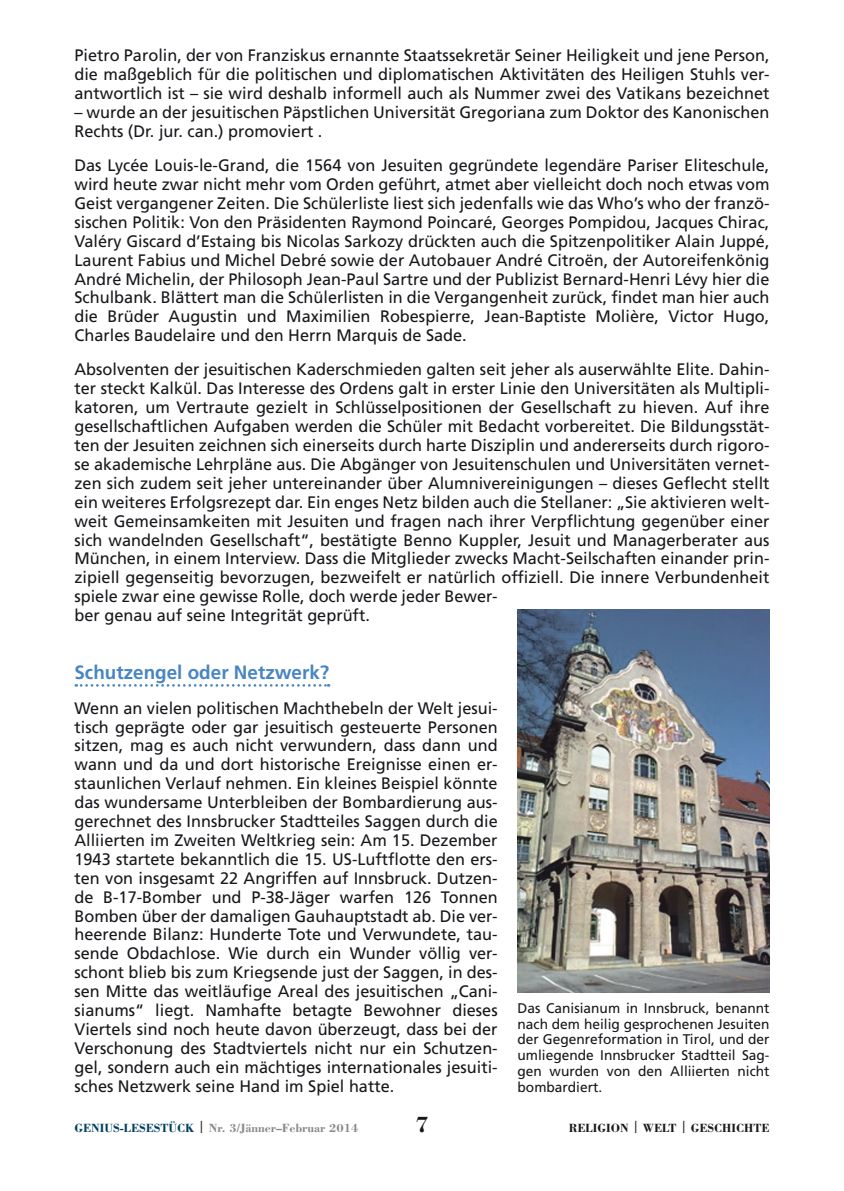
<style>
.page{position:relative;width:844px;height:1191px;background:#fff}
.page>*{position:absolute;margin:0;border:0;box-sizing:border-box;transform-origin:0 0}
.t1{font:700 22.75px "Bodoni Std";color:#1a171c}
.Zwischentitel{font:700 19.25px "Frutiger LT Std";color:#4886c1}
.t2{font:16.62px/18.9px "Frutiger LT Std";color:#1a171c;text-align:justify}
.Normal_kleiner{font:14px/15.8px "Frutiger LT Std";color:#1a171c;text-align:justify}
.t3{font:700 12.25px "Bodoni Std";color:#87888a}
.t4{font:700 12.25px "Bodoni Std";color:#1a171c}
.s1{color:#003e5f}
.s2{color:#1a171c}
</style>
<div class="page">
<svg style="left:76px;top:684px;width:253px;height:2px"></svg>
<img style="left:517px;top:609px;width:252px;height:383px">
<p class="t2" style="left:74px;top:46px;width:696px">Pietro Parolin, der von Franziskus ernannte Staatssekretär Seiner Heiligkeit und jene Person, die maßgeblich für die politischen und diplomatischen Aktivitäten des Heiligen Stuhls ver&shy;antwortlich ist – sie wird deshalb informell auch als Nummer zwei des Vatikans bezeichnet</p>
<p class="t2" style="left:74px;top:103px;width:696px">– wurde an der jesuitischen Päpstlichen Universität Gregoriana zum Doktor des Kanonischen<br>Rechts (Dr. jur. can.) promoviert .</p>
<p class="t2" style="left:74px;top:156px;width:696px">Das Lycée Louis-le-Grand, die 1564 von Jesuiten gegründete legendäre Pariser Eliteschule, wird heute zwar nicht mehr vom Orden geführt, atmet aber vielleicht doch noch etwas vom Geist vergangener Zeiten. Die Schülerliste liest sich jedenfalls wie das Who’s who der franzö&shy;sischen Politik: Von den Präsidenten Raymond Poincaré, Georges Pompidou, Jacques Chirac, Valéry Giscard d’Estaing bis Nicolas Sarkozy drückten auch die Spitzenpolitiker Alain Juppé, Laurent Fabius und Michel Debré sowie der Autobauer André Citroën, der Autoreifenkönig André Michelin, der Philosoph Jean-Paul Sartre und der Publizist Bernard-Henri Lévy hier die Schulbank. Blättert man die Schülerlisten in die Vergangenheit zurück, findet man hier auch die Brüder Augustin und Maximilien Robespierre, Jean-Baptiste Molière, Victor Hugo, Charles Baudelaire und den Herrn Marquis de Sade.</p>
<p class="t2" style="left:74px;top:360px;width:696px;text-align:left">Absolventen der jesuitischen Kaderschmieden galten seit jeher als auserwählte Elite. Dahin&shy;ter steckt Kalkül. Das Interesse des Ordens galt in erster Linie den Universitäten als Multipli&shy;katoren, um Vertraute gezielt in Schlüsselpositionen der Gesellschaft zu hieven. Auf ihre gesellschaftlichen Aufgaben werden die Schüler mit Bedacht vorbereitet. Die Bildungsstät&shy;ten der Jesuiten zeichnen sich einerseits durch harte Disziplin und andererseits durch rigoro&shy;se akademische Lehrpläne aus. Die Abgänger von Jesuitenschulen und Universitäten vernet&shy;zen sich zudem seit jeher untereinander über Alumnivereinigungen – dieses Geflecht stellt ein weiteres Erfolgsrezept dar. Ein enges Netz bilden auch die Stellaner: „Sie aktivieren welt&shy;weit Gemeinsamkeiten mit Jesuiten und fragen nach ihrer Verpflichtung gegenüber einer sich wandelnden Gesellschaft“, bestätigte Benno Kuppler, Jesuit und Managerberater aus München, in einem Interview. Dass die Mitglieder zwecks Macht-Seilschaften einander prin&shy;zipiell gegenseitig bevorzugen, bezweifelt er natürlich offiziell. Die innere Verbundenheit spiele zwar eine gewisse Rolle, doch werde jeder Bewer-<br>ber genau auf seine Integrität geprüft.</p>
<p class="Zwischentitel" style="left:74px;top:661px;width:256px">Schutzengel oder Netzwerk?</p>
<p class="t2" style="left:74px;top:698px;width:424px">Wenn an vielen politischen Machthebeln der Welt jesui&shy;tisch geprägte oder gar jesuitisch gesteuerte Personen sitzen, mag es auch nicht verwundern, dass dann und wann und da und dort historische Ereignisse einen er&shy;staunlichen Verlauf nehmen. Ein kleines Beispiel könnte das wundersame Unterbleiben der Bombardierung aus&shy;gerechnet des Innsbrucker Stadtteiles Saggen durch die Alliierten im Zweiten Weltkrieg sein: Am 15. Dezember 1943 startete bekanntlich die 15. US-Luftflotte den ers&shy;ten von insgesamt 22 Angriffen auf Innsbruck. Dutzen&shy;de B-17-Bomber und P-38-Jäger warfen 126 Tonnen Bomben über der damaligen Gauhauptstadt ab. Die ver&shy;heerende Bilanz: Hunderte Tote und Verwundete, tau&shy;sende Obdachlose. Wie durch ein Wunder völlig ver&shy;schont blieb bis zum Kriegsende just der Saggen, in des&shy;sen Mitte das weitläufige Areal des jesuitischen „Cani&shy;sianums“ liegt. Namhafte betagte Bewohner dieses Viertels sind noch heute davon überzeugt, dass bei der Verschonung des Stadtviertels nicht nur ein Schutzen&shy;gel, sondern auch ein mächtiges internationales jesuiti&shy;sches Netzwerk seine Hand im Spiel hatte.</p>
<p class="Normal_kleiner" style="left:517px;top:1000px;width:253px">Das Canisianum in Innsbruck, benannt nach dem heilig gesprochenen Jesuiten der Gegenreformation in Tirol, und der umliegende Innsbrucker Stadtteil Sag&shy;gen wurden von den Alliierten nicht bombardiert.</p>
<p class="t3" style="left:74px;top:1120px;width:285px"><span class="s1">GENIUS-LESESTÜCK</span> <span class="s2">|</span> Nr. 3/Jänner–Februar 2014</p>
<h1 class="t1" style="left:415px;top:1110px;width:15px">7</h1>
<p class="t4" style="left:568px;top:1120px;width:202px">RELIGION | WELT | GESCHICHTE</p>
</div>
